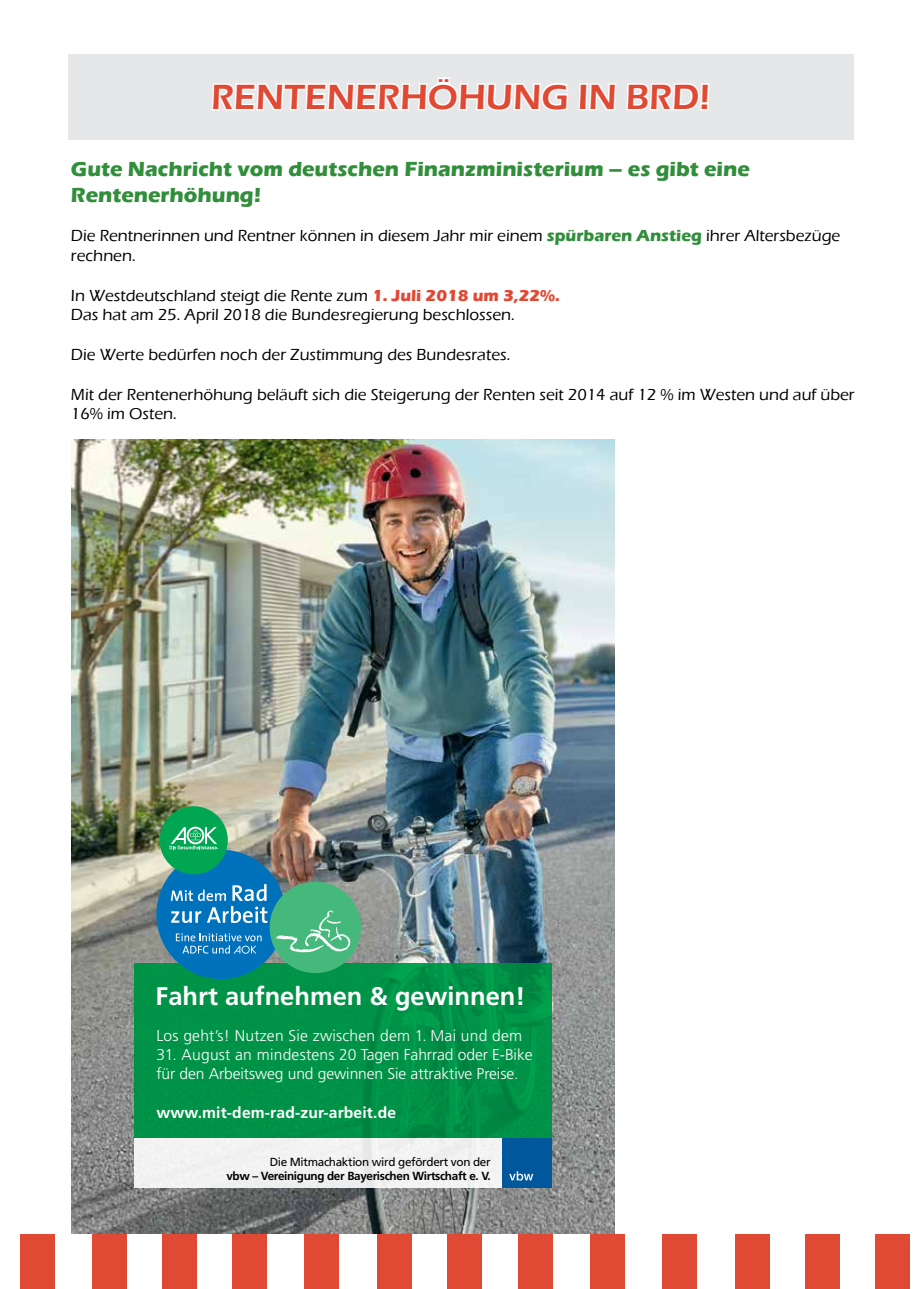
<style>
.page{position:relative;width:919px;height:1289px;background:#fff}
.page>*{position:absolute;margin:0;border:0;box-sizing:border-box;transform-origin:0 0}
.t1{font:600 36px "Eras ITC";color:#e04a34}
.t2{font:700 25.5px "Frutiger LT Std";color:#fff}
.t3{font:700 21px/25.2px "Eras ITC";color:#318e3b}
.t4{font:500 16.5px/19.8px "Eras ITC";color:#000}
.t5{font:300 15.6px/19.4px "Frutiger LT Std";letter-spacing:-.005em;color:#fff}
.t6{font:300 15.6px "Frutiger LT Std";letter-spacing:.015em;color:#fff}
.t7{font:700 15.6px "Frutiger LT Std";letter-spacing:.01em;color:#fff}
.t8{font:700 11.7px "Frutiger LT Pro";letter-spacing:-.03em;color:#000}
.t9{font:11.7px "Frutiger LT Pro";letter-spacing:-.03em;color:#000}
.s1{font-weight:700;color:#318e3b}
.s2{font-weight:700;color:#e04a34}
</style>
<div class="page">
<div style="left:20px;top:1234px;width:34px;height:54px;background:#e04a34"></div>
<div style="left:92px;top:1234px;width:35px;height:54px;background:#e04a34"></div>
<div style="left:162px;top:1234px;width:35px;height:54px;background:#e04a34"></div>
<div style="left:304px;top:1234px;width:35px;height:54px;background:#e04a34"></div>
<div style="left:377px;top:1234px;width:35px;height:54px;background:#e04a34"></div>
<div style="left:447px;top:1234px;width:35px;height:54px;background:#e04a34"></div>
<div style="left:517px;top:1234px;width:35px;height:54px;background:#e04a34"></div>
<div style="left:589px;top:1234px;width:35px;height:54px;background:#e04a34"></div>
<div style="left:232px;top:1234px;width:35px;height:54px;background:#e04a34"></div>
<div style="left:662px;top:1234px;width:35px;height:54px;background:#e04a34"></div>
<div style="left:734px;top:1234px;width:35px;height:54px;background:#e04a34"></div>
<div style="left:804px;top:1234px;width:35px;height:54px;background:#e04a34"></div>
<div style="left:874px;top:1234px;width:35px;height:54px;background:#e04a34"></div>
<div style="left:68px;top:54px;width:785px;height:85px;background:#e6e7e8"></div>
<svg style="left:210px;top:77px;width:360px;height:63px"></svg>
<svg style="left:578px;top:83px;width:38px;height:27px"></svg>
<svg style="left:624px;top:83px;width:87px;height:57px"></svg>
<img style="left:71px;top:439px;width:543px;height:794px">
<div style="left:134px;top:1138px;width:418px;height:50px;background:#f2f2f2"></div>
<div style="left:502px;top:1138px;width:50px;height:50px;background:#00579c"></div>
<svg style="left:509px;top:1171px;width:24px;height:9px"></svg>
<svg style="left:134px;top:963px;width:418px;height:175px;background:#009246"></svg>
<div style="left:156px;top:849px;width:130px;height:130px;background:#0072bc;border-radius:50%"></div>
<div style="left:269px;top:881px;width:92px;height:92px;background:#45b97c;border-radius:50%"></div>
<div style="left:160px;top:806px;width:68px;height:68px;background:#00a651;border-radius:50%"></div>
<svg style="left:171px;top:884px;width:96px;height:39px"></svg>
<svg style="left:176px;top:933px;width:85px;height:20px"></svg>
<img style="left:274px;top:910px;width:76px;height:42px">
<svg style="left:170px;top:826px;width:48px;height:23px"></svg>
<h1 class="t1" style="left:211px;top:76px;width:169px">RENTENERH</h1>
<h1 class="t1" style="left:428px;top:76px;width:284px">ÖHUNG in BRD!</h1>
<p class="t3" style="left:71px;top:157px;width:680px">Gute Nachricht vom deutschen Finanzministerium – es gibt eine<br>Rentenerhöhung!</p>
<p class="t4" style="left:71px;top:226px;width:770px">Die Rentnerinnen und Rentner können in diesem Jahr mir einem <span class="s1">spürbaren Anstieg</span> ihrer Altersbezüge rechnen.</p>
<p class="t4" style="left:71px;top:285px;width:490px">In Westdeutschland steigt die Rente zum <span class="s2">1. Juli 2018 um 3,22%.<br></span>Das hat am 25. April 2018 die Bundesregierung beschlossen.</p>
<p class="t4" style="left:71px;top:345px;width:441px">Die Werte bedürfen noch der Zustimmung des Bundesrates.</p>
<p class="t4" style="left:71px;top:384px;width:785px">Mit der Rentenerhöhung beläuft sich die Steigerung der Renten seit 2014 auf 12 % im Westen und auf über<br>16% im Osten.</p>
<h2 class="t2" style="left:156px;top:981px;width:371px">Fahrt aufnehmen &amp; gewinnen!</h2>
<p class="t6" style="left:156px;top:1026px;width:367px">Los geht’s! Nutzen Sie zwischen dem 1. Mai und dem</p>
<p class="t5" style="left:156px;top:1045px;width:377px">31. August an mindestens 20 Tagen Fahrrad oder E-Bike für den Arbeitsweg und gewinnen Sie attraktive Preise.</p>
<p class="t7" style="left:156px;top:1103px;width:241px">www.mit-dem-rad-zur-arbeit.de</p>
<p class="t9" style="left:270px;top:1155px;width:222px">Die Mitmachaktion wird gefördert von der</p>
<p class="t8" style="left:226px;top:1169px;width:266px">vbw – Vereinigung der Bayerischen Wirtschaft e. V.</p>
</div>
